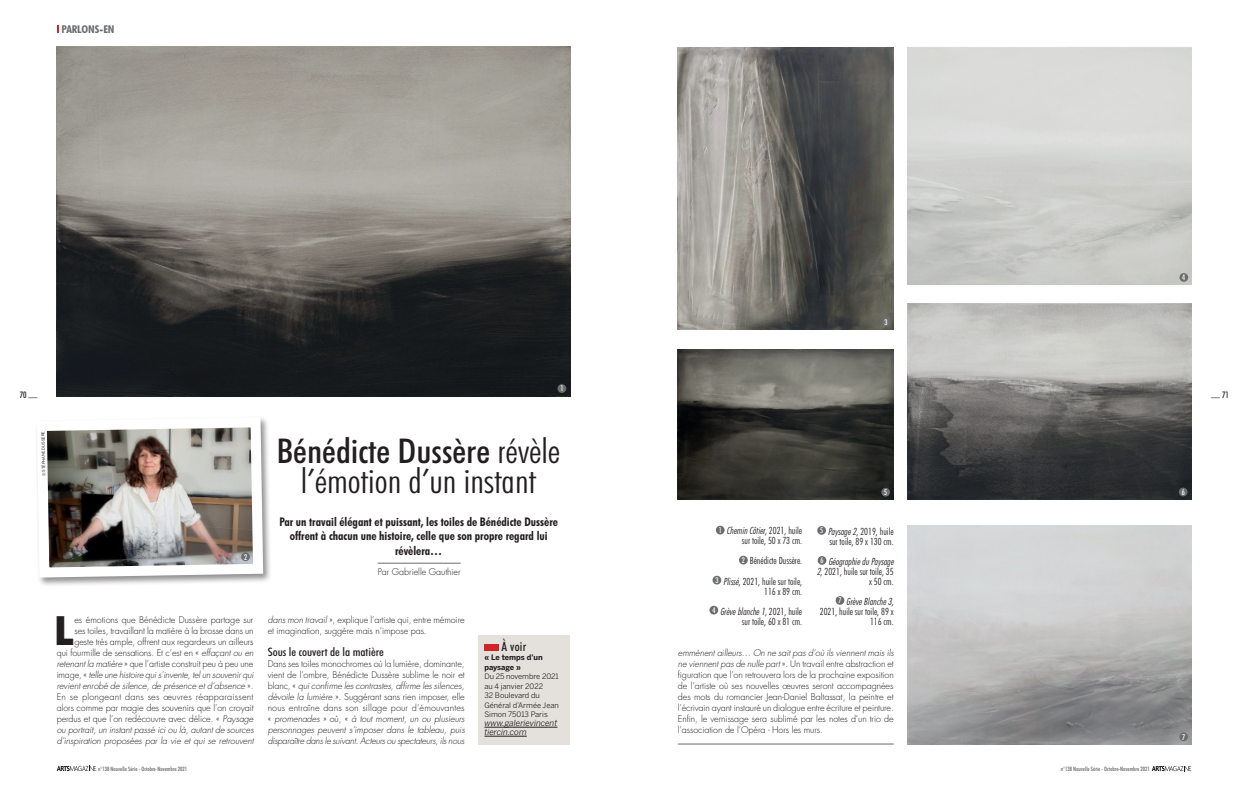
<style>
.page{position:relative;width:1248px;height:794px;background:#fff}
.page>*{position:absolute;margin:0;border:0;box-sizing:border-box;transform-origin:0 0}
.ACTUS-Txt_3_LETTRINE{font:700 38.2px "Futura";color:#231f20}
.t1{font:300 condensed 34.2px/30px "Futura BT";color:#231f20;text-align:center;scale:1.11 1}
.t2{font:500 condensed 13px "Futura BT";color:#231f20}
.t3{font:700 condensed 12px/14.4px "Futura BT";color:#231f20;text-align:center}
.t4{font:500 condensed 11.7px "Futura BT";color:#231f20;scale:1.11 1}
.t5{font:700 condensed 10.8px "Futura BT";letter-spacing:-.01em;color:#6c6d70;scale:1.11 1}
.t6{font:300 condensed 10px/10px "Futura BT";color:#231f20;text-align:right}
.ACTUS-Txt_3_LETTRINE-2{font:300 9px/11px "Futura";letter-spacing:-.01em;color:#231f20;text-align:right}
.ACTUS-Txt_3_LETTRINE-3{font:italic 300 9px/11px "Futura";letter-spacing:-.025em;color:#231f20;text-align:justify}
.t7{font:500 condensed 9px "Futura BT";color:#231f20}
.CINE-Texte_Book_RÉSE{font:italic 8.5px/9px "Benton Sans";letter-spacing:-.005em;color:#231f20}
.t8{font:500 condensed 8px "Futura BT";color:#fff}
.CINE-Texte_Book_RÉSE-2{font:7.5px/9.5px "Benton Sans";color:#231f20}
.CINE-Texte_Book_RÉSE-3{font:700 7.5px/9.5px "Benton Sans";letter-spacing:-.015em;color:#231f20}
.t9{font:500 condensed 6px "Futura BT";color:#636366}
._00-Crédits_photos{font:4px "Benton Sans";color:#231f20}
.s1{font-weight:500}
.s2{font-style:italic}
.s3{font-style:normal}
</style>
<div class="page">
<svg style="left:57px;top:25px;width:2px;height:8px"></svg>
<svg style="left:1151px;top:766px;width:40px;height:5px"></svg>
<svg style="left:57px;top:766px;width:39px;height:5px"></svg>
<img style="left:907px;top:526px;width:284px;height:218px">
<img style="left:677px;top:48px;width:216px;height:281px">
<hr style="left:377px;top:563px;width:83px;height:1px;background:#6c6d70">
<div style="left:715px;top:526px;width:9px;height:8px;background:#6c6d70;border-radius:50%"></div>
<div style="left:739px;top:556px;width:8px;height:8px;background:#6c6d70;border-radius:50%"></div>
<div style="left:712px;top:576px;width:9px;height:8px;background:#6c6d70;border-radius:50%"></div>
<div style="left:709px;top:606px;width:9px;height:8px;background:#6c6d70;border-radius:50%"></div>
<img style="left:57px;top:47px;width:513px;height:350px">
<div style="left:557px;top:384px;width:9px;height:9px;background:#6c6d70;border-radius:50%"></div>
<img style="left:907px;top:304px;width:284px;height:195px">
<div style="left:881px;top:317px;width:9px;height:9px;background:#6c6d70;border-radius:50%"></div>
<div style="left:35px;top:415px;width:237px;height:172px;background:#231f20;opacity:.5"></div>
<img style="left:35px;top:415px;width:233px;height:167px">
<div style="left:241px;top:552px;width:9px;height:9px;background:#6c6d70;border-radius:50%"></div>
<hr style="left:677px;top:743px;width:216px;height:1px;background:#6c6d70">
<div style="left:478px;top:635px;width:92px;height:109px;background:#e4e0db"></div>
<hr style="left:484px;top:727px;width:73px;height:1px;background:#231f20">
<hr style="left:484px;top:736px;width:42px;height:1px;background:#231f20">
<div style="left:484px;top:644px;width:14px;height:7px;background:#d1232a"></div>
<img style="left:677px;top:350px;width:216px;height:149px">
<div style="left:881px;top:488px;width:9px;height:8px;background:#6c6d70;border-radius:50%"></div>
<div style="left:1179px;top:732px;width:8px;height:9px;background:#6c6d70;border-radius:50%"></div>
<div style="left:1179px;top:273px;width:8px;height:9px;background:#6c6d70;border-radius:50%"></div>
<div style="left:1178px;top:487px;width:9px;height:9px;background:#6c6d70;border-radius:50%"></div>
<div style="left:817px;top:526px;width:8px;height:9px;background:#6c6d70;border-radius:50%"></div>
<div style="left:817px;top:556px;width:9px;height:9px;background:#6c6d70;border-radius:50%"></div>
<div style="left:835px;top:596px;width:9px;height:9px;background:#6c6d70;border-radius:50%"></div>
<p class="t5" style="left:62px;top:22px;width:49px">PARLONS-EN</p>
<p class="t8" style="left:884px;top:317px;width:5px">3</p>
<p class="t8" style="left:1182px;top:272px;width:5px">4</p>
<p class="t8" style="left:560px;top:383px;width:5px">1</p>
<p class="t7" style="left:20px;top:389px;width:19px">70 —</p>
<p class="t7" style="left:1211px;top:389px;width:19px">— 71</p>
<p class="_00-Crédits_photos" style="left:41px;top:476px;width:46px;rotate:-91deg">© STÉPHANE DUSSÈRE</p>
<p class="t1" style="left:277px;top:435px;width:257px"><span class="s1">Bénédicte Dussère</span> révèle l’émotion d’un instant</p>
<p class="t8" style="left:884px;top:487px;width:5px">5</p>
<p class="t3" style="left:279px;top:514px;width:280px">Par un travail élégant et puissant, les toiles de Bénédicte Dussère offrent à chacun une histoire, celle que son propre regard lui révèlera…</p>
<p class="ACTUS-Txt_3_LETTRINE-2" style="left:378px;top:566px;width:84px">Par Gabrielle Gauthier</p>
<p class="t8" style="left:718px;top:525px;width:5px">1</p>
<p class="t6" style="left:726px;top:526px;width:77px"><span class="s2">CheminCôtier</span>, 2 0 2 1 , h u i l e sur toile, 50 x 73 cm.</p>
<p class="t8" style="left:741px;top:555px;width:5px">2</p>
<p class="t6" style="left:749px;top:556px;width:54px">Bénédicte Dussère.</p>
<p class="t8" style="left:820px;top:525px;width:5px">5</p>
<p class="t6" style="left:827px;top:526px;width:67px;text-align:left"><span class="s2">Paysage2</span>, 2019, huile sur toile, 89 x 130 cm.</p>
<p class="t8" style="left:820px;top:555px;width:5px">6</p>
<p class="t8" style="left:244px;top:552px;width:5px">2</p>
<p class="t6" style="left:816px;top:556px;width:81px"><span class="s2">GéographieduPaysage<br>2</span>, 2021, huile sur toile, 35 x 50 cm.</p>
<p class="t8" style="left:838px;top:595px;width:5px">7</p>
<p class="t8" style="left:715px;top:575px;width:5px">3</p>
<p class="t6" style="left:723px;top:576px;width:80px"><span class="s2">Plissé</span>, 2021, huile sur toile,<br>116 x 89 cm.</p>
<p class="t6" style="left:819px;top:596px;width:76px"><span class="s2">GrèveBlanche3</span>,<br>2021, huile sur toile, 89 x<br>116 cm.</p>
<p class="t8" style="left:712px;top:605px;width:5px">4</p>
<p class="t6" style="left:720px;top:606px;width:83px"><span class="s2">Grèveblanche1</span>, 2 0 2 1 , h u i l e sur toile, 60 x 81 cm.</p>
<p class="ACTUS-Txt_3_LETTRINE-2" style="left:57px;top:614px;width:198px">es émotions que Bénédicte Dussère partage sur<br>ses toiles, travaillant la matière à la brosse dans un geste très ample, offrent aux regardeurs un ailleurs<br>qui fourmille de sensations. Et c’est en « <span class="s2">effaçant ou en retenant la matière</span> » que l’artiste construit peu à peu une image, « <span class="s2">telle une histoire qui s’invente, tel un souvenir qui revient enrobé de silence, de présence et d’absence</span> ».<br>En se plongeant dans ses œuvres réapparaissent alors comme par magie des souvenirs que l’on croyait perdus et que l’on redécouvre avec délice. « <span class="s2">Paysage ou portrait, un instant passé ici ou là, autant de sources d’inspiration proposées par la vie et qui se retrouvent</span></p>
<p class="ACTUS-Txt_3_LETTRINE-2" style="left:268px;top:614px;width:198px;text-align:left"><span class="s2">dans mon travail</span> », explique l’artiste qui, entre mémoire et imagination, suggère mais n’impose pas.</p>
<p class="ACTUS-Txt_3_LETTRINE" style="left:54px;top:603px;width:22px">L</p>
<p class="t2" style="left:501px;top:638px;width:26px">À voir</p>
<p class="CINE-Texte_Book_RÉSE-3" style="left:484px;top:652px;width:60px">« Le temps d’un paysage »</p>
<p class="CINE-Texte_Book_RÉSE-2" style="left:484px;top:671px;width:76px">Du 25 novembre 2021 au 4 janvier 2022</p>
<p class="CINE-Texte_Book_RÉSE-2" style="left:484px;top:690px;width:76px">32 Boulevard du<br>Général d’Armée Jean<br>Simon 75013 Paris</p>
<p class="CINE-Texte_Book_RÉSE" style="left:484px;top:718px;width:74px">www.galerievincent tiercin.com</p>
<p class="t4" style="left:268px;top:645px;width:106px">Sous le couvert de la matière</p>
<p class="ACTUS-Txt_3_LETTRINE-3" style="left:268px;top:658px;width:198px"><span class="s3">Dans ses toiles monochromes où la lumière, dominante, vient de l’ombre, Bénédicte Dussère sublime le noir et blanc, «</span> qui confirme les contrastes, affirme les silences, dévoile la lumière <span class="s3">». Suggérant sans rien imposer, elle nous entraîne dans son sillage pour d’émouvantes «</span> promenades <span class="s3">» où, «</span> à tout moment, un ou plusieurs personnages peuvent s’imposer dans le tableau, puis disparaître dans le suivant. Acteurs ou spectateurs, ils nous</p>
<p class="ACTUS-Txt_3_LETTRINE-2" style="left:677px;top:647px;width:217px;text-align:justify"><span class="s2">emmènent ailleurs… On ne sait pas d’où ils viennent mais ils ne viennent pas de nulle part</span> ». Un travail entre abstraction et figuration que l’on retrouvera lors de la prochaine exposition de l’artiste où ses nouvelles œuvres seront accompagnées des mots du romancier Jean-Daniel Baltassat, la peintre et l’écrivain ayant instauré un dialogue entre écriture et peinture.<br>Enfin, le vernissage sera sublimé par les notes d’un trio de l’association de l’Opéra - Hors les murs.</p>
<p class="t9" style="left:98px;top:765px;width:90px">n°138 Nouvelle Série - Octobre-Novembre 2021</p>
<p class="t9" style="left:1060px;top:765px;width:90px">n°138 Nouvelle Série - Octobre-Novembre 2021</p>
<p class="t8" style="left:1181px;top:487px;width:5px">6</p>
<p class="t8" style="left:1182px;top:732px;width:5px">7</p>
</div>
